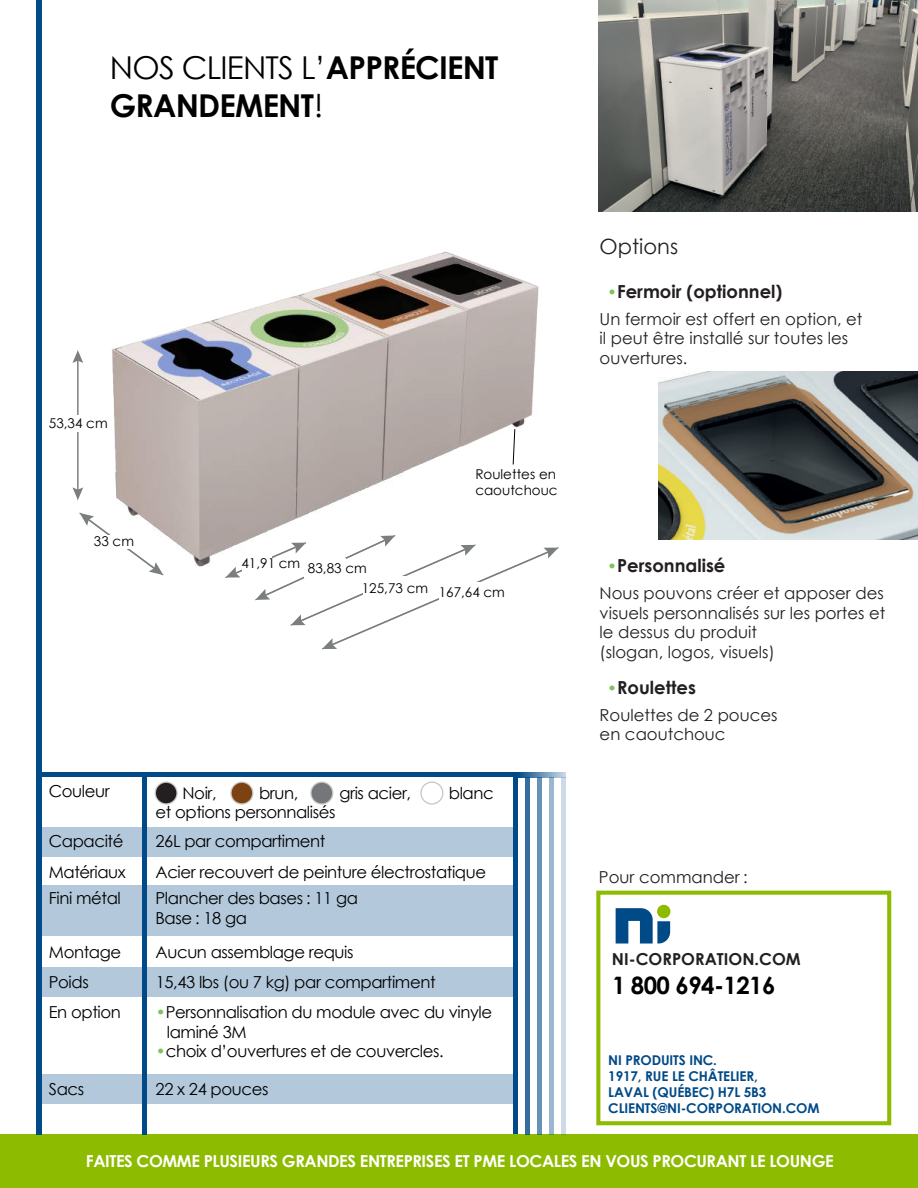
<style>
.page{position:relative;width:918px;height:1188px;background:#fff}
.page>*{position:absolute;margin:0;border:0;box-sizing:border-box;transform-origin:0 0}
.t1{font:700 31.5px/37.8px "Century Gothic";letter-spacing:-.025em;color:#000001}
.t2{font:700 24px "Century Gothic";letter-spacing:-.025em;color:#000001}
.t3{font:21px "Century Gothic";color:#231f20}
.t4{font:700 18px "Century Gothic";color:#231f20}
.t5{font:16.5px/19.8px "Century Gothic";letter-spacing:-.025em;color:#000001}
.t6{font:16.5px/19.5px "Century Gothic";color:#231f20}
.t7{font:700 16.5px "Century Gothic";letter-spacing:-.025em;color:#fff}
.t8{font:700 16.5px "Century Gothic";color:#231f20}
.t9{font:700 13.5px/16.2px "Century Gothic";letter-spacing:-.01em;color:#004a87}
.t10{font:13.5px/16.2px "Century Gothic";color:#000001}
.s1{font-weight:400}
.s2{color:#7dc45b}
.s3{font-weight:400;font-size:16.5px;color:#7dc45b}
</style>
<div class="page">
<img style="left:599px;top:0;width:319px;height:211px">
<img style="left:112px;top:251px;width:447px;height:325px">
<div style="left:596px;top:891px;width:295px;height:234px;border:4px solid #8dbb00"></div>
<div style="left:40px;top:827px;width:477px;height:30px;background:#b3c9db"></div>
<div style="left:40px;top:886px;width:477px;height:50px;background:#b3c9db"></div>
<div style="left:40px;top:967px;width:477px;height:29px;background:#b3c9db"></div>
<div style="left:40px;top:1075px;width:477px;height:29px;background:#b3c9db"></div>
<div style="left:0;top:1134px;width:918px;height:54px;background:#8dbb00"></div>
<div style="left:37px;top:0;width:5px;height:1134px;background:#004a87"></div>
<hr style="left:37px;top:773px;width:481px;height:4px;background:#004a87">
<svg style="left:518px;top:773px;width:47px;height:4px"></svg>
<hr style="left:143px;top:774px;width:4px;height:360px;background:#004a87">
<div style="left:513px;top:774px;width:5px;height:360px;background:#004a87"></div>
<div style="left:525px;top:777px;width:5px;height:357px;background:#336e9f"></div>
<div style="left:537px;top:777px;width:5px;height:357px;background:#6692b7"></div>
<div style="left:549px;top:777px;width:5px;height:357px;background:#9ab7cf"></div>
<hr style="left:561px;top:777px;width:4px;height:357px;background:#cddbe7">
<svg style="left:420px;top:782px;width:23px;height:23px"></svg>
<img style="left:422px;top:783px;width:20px;height:20px;border-radius:10px">
<svg style="left:155px;top:782px;width:23px;height:23px"></svg>
<div style="left:156px;top:783px;width:20px;height:20px;background:#231f20;border-radius:50%"></div>
<svg style="left:230px;top:782px;width:23px;height:23px"></svg>
<div style="left:232px;top:783px;width:20px;height:20px;background:#7c4212;border-radius:50%"></div>
<svg style="left:310px;top:782px;width:23px;height:23px"></svg>
<div style="left:312px;top:783px;width:20px;height:20px;background:#757679;border-radius:50%"></div>
<svg style="left:616px;top:908px;width:54px;height:36px"></svg>
<div style="left:657px;top:905px;width:13px;height:13px;background:#8dbb00;border-radius:50%"></div>
<img style="left:658px;top:371px;width:260px;height:169px">
<svg style="left:513px;top:429px;width:2px;height:36px"></svg>
<svg style="left:225px;top:535px;width:333px;height:114px"></svg>
<div style="left:363px;top:576px;width:43px;height:20px;background:#fff"></div>
<svg style="left:80px;top:513px;width:83px;height:62px"></svg>
<hr style="left:77px;top:359px;width:2px;height:132px;background:#7b7e7f">
<svg style="left:72px;top:350px;width:11px;height:13px"></svg>
<svg style="left:72px;top:487px;width:11px;height:13px"></svg>
<div style="left:62px;top:416px;width:32px;height:16px;background:#fff"></div>
<div style="left:93px;top:535px;width:42px;height:13px;background:#fff"></div>
<h1 class="t1" style="left:110px;top:48px;width:390px"><span class="s1">NOS CLIENTS L’</span>APPRÉCIENT<br>GRANDEMENT<span class="s1">!</span></h1>
<p class="t10" style="left:49px;top:415px;width:60px">53,34 cm</p>
<p class="t10" style="left:94px;top:533px;width:42px">33 cm</p>
<p class="t10" style="left:475px;top:465px;width:84px">Roulettes en caoutchouc</p>
<p class="t10" style="left:362px;top:554px;width:68px;line-height:22px;text-indent:-120px">41,91 cm 83,83 cm<br>125,73 cm</p>
<p class="t10" style="left:439px;top:584px;width:68px">167,64 cm</p>
<p class="t5" style="left:49px;top:781px;width:62px">Couleur</p>
<p class="t5" style="left:49px;top:825px;width:79px;line-height:31px">Capacité<br>Matériaux</p>
<p class="t5" style="left:49px;top:888px;width:74px">Fini métal</p>
<p class="t5" style="left:183px;top:783px;width:36px">Noir,</p>
<p class="t5" style="left:259px;top:783px;width:41px">brun,</p>
<p class="t5" style="left:339px;top:783px;width:73px">gris acier,</p>
<p class="t5" style="left:449px;top:783px;width:46px">blanc</p>
<p class="t5" style="left:156px;top:798px;width:181px;line-height:28.2px">et options personnalisés<br>26L par compartiment</p>
<p class="t5" style="left:156px;top:862px;width:332px">Acier recouvert de peinture électrostatique</p>
<p class="t5" style="left:156px;top:888px;width:204px">Plancher des bases : 11 ga<br>Base : 18 ga</p>
<p class="t5" style="left:49px;top:942px;width:74px">Montage</p>
<p class="t5" style="left:156px;top:942px;width:199px">Aucun assemblage requis</p>
<p class="t5" style="left:49px;top:972px;width:41px">Poids</p>
<p class="t5" style="left:49px;top:1002px;width:74px">En option</p>
<p class="t5" style="left:156px;top:972px;width:281px">15,43 lbs (ou 7 kg) par compartiment</p>
<p class="t5" style="left:167px;top:1002px;width:327px;text-indent:-11px"><span class="s2">•</span>Personnalisation du module avec du vinyle laminé 3M</p>
<p class="t5" style="left:156px;top:1041px;width:290px"><span class="s2">•</span>choix d’ouvertures et de couvercles.</p>
<p class="t5" style="left:49px;top:1079px;width:37px">Sacs</p>
<p class="t5" style="left:156px;top:1079px;width:114px">22 x 24 pouces</p>
<p class="t3" style="left:600px;top:232px;width:80px">Options</p>
<p class="t4" style="left:607px;top:277px;width:177px"><span class="s3">•</span>Fermoir (optionnel)</p>
<p class="t6" style="left:600px;top:309px;width:264px">Un fermoir est offert en option, et il peut être installé sur toutes les ouvertures.</p>
<p class="t4" style="left:607px;top:552px;width:120px"><span class="s3">•</span>Personnalisé</p>
<p class="t6" style="left:600px;top:583px;width:287px">Nous pouvons créer et apposer des visuels personnalisés sur les portes et le dessus du produit<br>(slogan, logos, visuels)</p>
<p class="t4" style="left:607px;top:673px;width:90px"><span class="s3">•</span>Roulettes</p>
<p class="t6" style="left:600px;top:705px;width:179px">Roulettes de 2 pouces en caoutchouc</p>
<p class="t6" style="left:599px;top:867px;width:150px">Pour commander :</p>
<p class="t8" style="left:612px;top:947px;width:190px">NI-CORPORATION.COM</p>
<h2 class="t2" style="left:612px;top:967px;width:165px">1 800 694-1216</h2>
<p class="t9" style="left:608px;top:1051px;width:213px">NI PRODUITS INC.<br>1917, RUE LE CHÂTELIER,<br>LAVAL (QUÉBEC) H7L 5B3<br>CLIENTS@NI-CORPORATION.COM</p>
<p class="t7" style="left:86px;top:1149px;width:749px">FAITES COMME PLUSIEURS GRANDES ENTREPRISES ET PME LOCALES EN VOUS PROCURANT LE LOUNGE</p>
</div>
